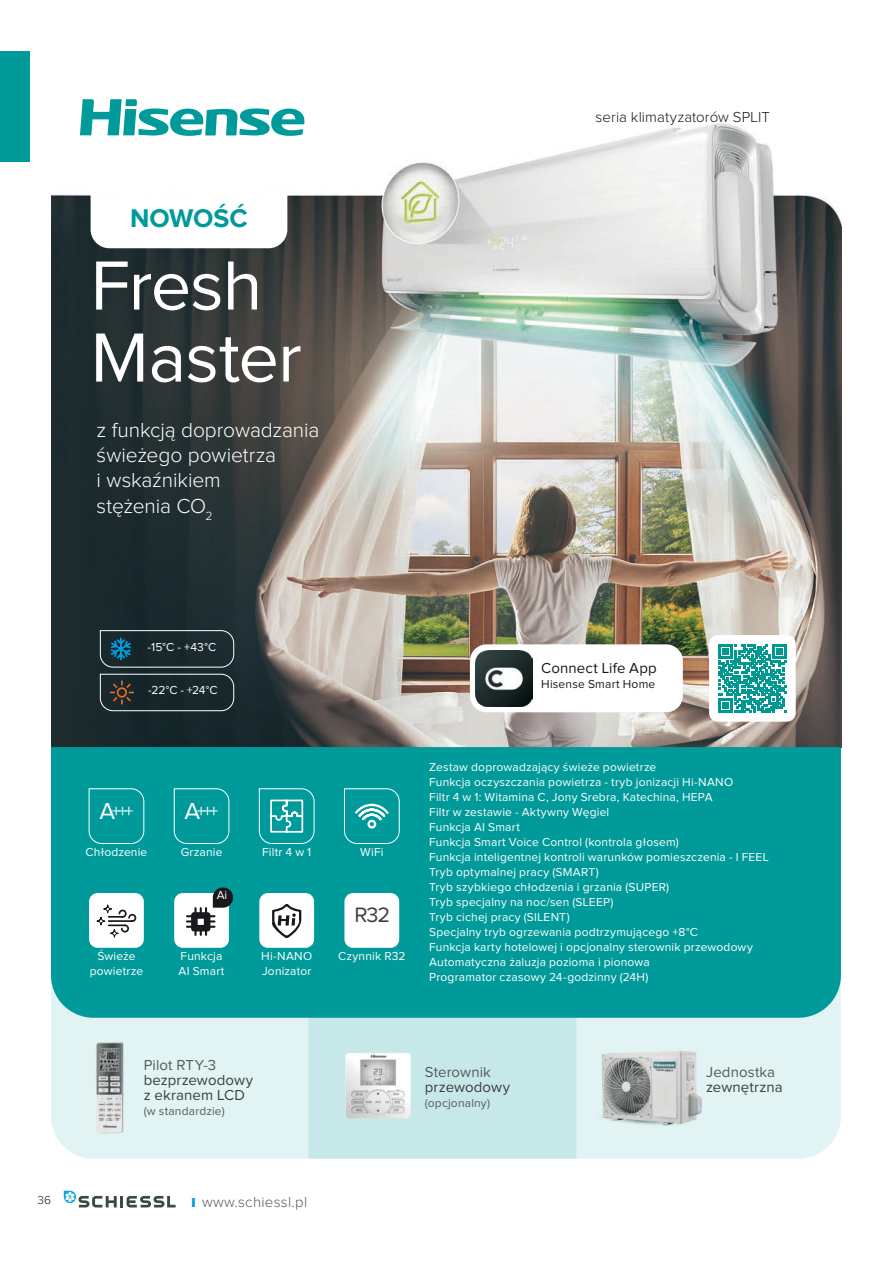
<style>
.page{position:relative;width:893px;height:1263px;background:#fff}
.page>*{position:absolute;margin:0;border:0;box-sizing:border-box;transform-origin:0 0}
.t1{font:72px/72px "Proxima Nova";letter-spacing:-.015em;color:#fff}
.t2{font:700 26.55px "Proxima Nova";color:#009a9b}
.t3{font:21.6px "Proxima Nova";color:#3e3e40}
.t4{font:300 21px/25.2px "Proxima Nova";letter-spacing:-.005em;color:#fff}
.t5{font:18px "Proxima Nova";color:#fff}
.t6{font:15px/15px "Proxima Nova";letter-spacing:.005em;color:#3e3e40}
.t7{font:15px "Proxima Nova";letter-spacing:.005em;color:#595a5b}
.t8{font:300 15px "Proxima Nova";letter-spacing:.005em;color:#1a181c}
.t9{font:300 15px "Proxima Nova";letter-spacing:.02em;color:#595a5b}
.t10{font:15px "Proxima Nova";letter-spacing:.01em;color:#1a181c}
.t11{font:12px/15px "Proxima Nova";letter-spacing:.015em;color:#fff}
.t12{font:12px "Proxima Nova";letter-spacing:.015em;color:#595a5b}
.t13{font:12px "Proxima Nova";letter-spacing:.015em;color:#1a181c}
.t14{font:300 12px "Proxima Nova";color:#1a181c}
.s1{font-size:24px}
.s2{font-weight:900;font-size:13.5px;color:#009ddc}
</style>
<div class="page">
<div style="left:0;top:51px;width:30px;height:111px;background:#009a9b"></div>
<svg style="left:64px;top:1191px;width:112px;height:16px"></svg>
<img style="left:51px;top:123px;width:791px;height:624px">
<div style="left:576px;top:1018px;width:265px;height:141px;background:#e1f3f3"></div>
<div style="left:51px;top:747px;width:790px;height:271px;background:#009a9b"></div>
<svg style="left:51px;top:888px;width:525px;height:271px;background:#74c7c8"></svg>
<div style="left:89px;top:893px;width:55px;height:55px;background:#fff;border-radius:9px"></div>
<svg style="left:88px;top:788px;width:57px;height:56px;background:#10a0a1"></svg>
<div style="left:174px;top:893px;width:55px;height:55px;background:#fff;border-radius:9px"></div>
<svg style="left:173px;top:788px;width:57px;height:56px;background:#10a0a1"></svg>
<div style="left:259px;top:893px;width:55px;height:55px;background:#fff;border-radius:9px"></div>
<div style="left:344px;top:893px;width:55px;height:55px;background:#fff;border-radius:9px"></div>
<svg style="left:344px;top:788px;width:56px;height:56px;background:#27a9aa"></svg>
<svg style="left:96px;top:904px;width:41px;height:34px"></svg>
<svg style="left:100px;top:630px;width:134px;height:81px;background:#26373c"></svg>
<img style="left:343px;top:1051px;width:70px;height:70px">
<svg style="left:91px;top:194px;width:196px;height:54px"></svg>
<svg style="left:187px;top:887px;width:46px;height:48px"></svg>
<img style="left:94px;top:1041px;width:30px;height:92px">
<div style="left:709px;top:635px;width:87px;height:87px;background:#fff;border-radius:9px"></div>
<svg style="left:259px;top:788px;width:56px;height:56px;background:#2dacac"></svg>
<svg style="left:272px;top:904px;width:29px;height:34px"></svg>
<div style="left:470px;top:644px;width:213px;height:68px;background:#fff;border-radius:17px"></div>
<img style="left:476px;top:650px;width:56px;height:56px">
<div style="left:574px;top:1104px;width:139px;height:32px;background:#e1f3f3"></div>
<img style="left:600px;top:1050px;width:101px;height:75px">
<svg style="left:80px;top:99px;width:226px;height:37px"></svg>
<svg style="left:718px;top:644px;width:69px;height:68px"></svg>
<h2 class="t2" style="left:130px;top:206px;width:119px">NOWOŚĆ</h2>
<h1 class="t1" style="left:91px;top:253px;width:213px">Fresh<br>Master</h1>
<h3 class="t4" style="left:97px;top:418px;width:224px">z funkcją doprowadzania świeżego powietrza<br>i wskaźnikiem<br>stężenia CO<sub>2</sub></h3>
<p class="t8" style="left:595px;top:110px;width:176px">seria klimatyzatorów SPLIT</p>
<p class="t11" style="left:148px;top:640px;width:70px">-15°C - +43°C</p>
<p class="t11" style="left:148px;top:683px;width:71px">-22°C - +24°C</p>
<p class="t10" style="left:541px;top:661px;width:117px">Connect Life App</p>
<p class="t13" style="left:541px;top:679px;width:116px">Hisense Smart Home</p>
<h3 class="t5" style="left:100px;top:803px;width:35px"><span class="s1">A</span>+++</h3>
<h3 class="t5" style="left:185px;top:803px;width:35px"><span class="s1">A</span>+++</h3>
<p class="t11" style="left:86px;top:845px;width:63px">Chłodzenie</p>
<p class="t11" style="left:181px;top:845px;width:43px">Grzanie</p>
<p class="t11" style="left:217px;top:888px;width:12px">Ai</p>
<p class="t11" style="left:262px;top:845px;width:51px">Filtr 4 w 1</p>
<p class="t11" style="left:90px;top:949px;width:55px;text-align:center">Świeże powietrze</p>
<p class="t11" style="left:179px;top:949px;width:47px">Funkcja<br>AI Smart</p>
<p class="t11" style="left:261px;top:949px;width:52px">Hi-NANO<br>Jonizator</p>
<p class="t11" style="left:360px;top:845px;width:25px">WiFi</p>
<h3 class="t3" style="left:354px;top:905px;width:37px">R32</h3>
<p class="t11" style="left:338px;top:949px;width:69px">Czynnik R32</p>
<p class="t11" style="left:429px;top:760px;width:341px">Zestaw doprowadzający świeże powietrze<br>Funkcja oczyszczania powietrza - tryb jonizacji Hi-NANO<br>Filtr 4 w 1: Witamina C, Jony Srebra, Katechina, HEPA<br>Filtr w zestawie - Aktywny Węgiel<br>Funkcja AI Smart<br>Funkcja Smart Voice Control (kontrola głosem)<br>Funkcja inteligentnej kontroli warunków pomieszczenia - I FEEL Tryb optymalnej pracy (SMART)<br>Tryb szybkiego chłodzenia i grzania (SUPER)<br>Tryb specjalny na noc/sen (SLEEP)<br>Tryb cichej pracy (SILENT)<br>Specjalny tryb ogrzewania podtrzymującego +8°C<br>Funkcja karty hotelowej i opcjonalny sterownik przewodowy Automatyczna żaluzja pozioma i pionowa<br>Programator czasowy 24-godzinny (24H)</p>
<p class="t7" style="left:144px;top:1058px;width:74px">Pilot RTY-3</p>
<p class="t6" style="left:144px;top:1073px;width:111px">bezprzewodowy z ekranem LCD</p>
<p class="t12" style="left:144px;top:1105px;width:83px">(w standardzie)</p>
<p class="t7" style="left:425px;top:1065px;width:68px">Sterownik</p>
<p class="t6" style="left:425px;top:1080px;width:87px">przewodowy</p>
<p class="t12" style="left:425px;top:1097px;width:67px">(opcjonalny)</p>
<p class="t7" style="left:706px;top:1065px;width:71px">Jednostka</p>
<p class="t6" style="left:706px;top:1080px;width:78px">zewnętrzna</p>
<p class="t14" style="left:37px;top:1195px;width:15px">36</p>
<p class="t9" style="left:191px;top:1195px;width:117px"><span class="s2">I</span> www.schiessl.pl</p>
</div>
